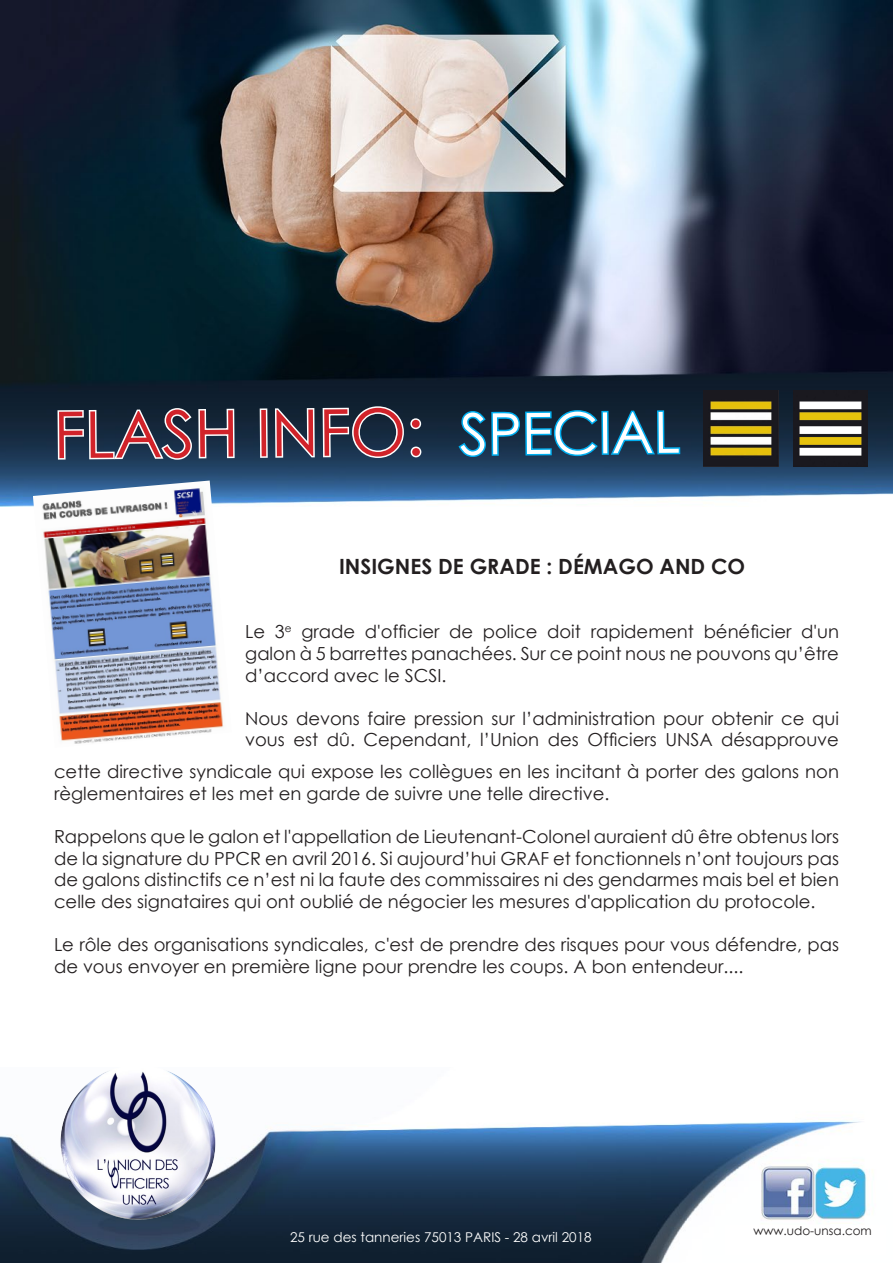
<style>
.page{position:relative;width:893px;height:1263px;background:#fff}
.page>*{position:absolute;margin:0;border:0;box-sizing:border-box;transform-origin:0 0}
.t1{font:64.5px "Century Gothic";letter-spacing:-.01em;color:#d1232a}
.t2{font:700 21px "Century Gothic";color:#231f20}
.t3{font:18px/21.6px "Century Gothic";color:#231f20}
.t4{font:13.5px "Century Gothic";color:#fff}
.t5{font:12px "Century Gothic";color:#231f20}
.s1{font-size:57px;color:#fff}
</style>
<div class="page">
<img style="left:0;top:0;width:893px;height:507px">
<img style="left:0;top:1121px;width:870px;height:142px">
<img style="left:59px;top:1071px;width:158px;height:150px">
<div style="left:725px;top:1226px;width:160px;height:29px;background:#fff"></div>
<img style="left:704px;top:391px;width:74px;height:75px">
<img style="left:793px;top:391px;width:74px;height:75px">
<img style="left:33px;top:480px;width:199px;height:264px">
<svg style="left:56px;top:406px;width:180px;height:55px"></svg>
<div style="left:260px;top:408px;width:8px;height:50px;border:3px solid #fff"></div>
<svg style="left:273px;top:405px;width:151px;height:55px"></svg>
<svg style="left:456px;top:409px;width:144px;height:49px;background:#0e5579"></svg>
<div style="left:601px;top:411px;width:8px;height:44px;border:3px solid #00aeef"></div>
<svg style="left:608px;top:408px;width:74px;height:48px;background:#0f4d6f"></svg>
<p class="t1" style="left:54px;top:388px;width:629px">FLASH INFO: <span class="s1">SPECIAL</span></p>
<p class="t2" style="left:339px;top:550px;width:408px">INSIGNES DE GRADE : DÉMAGO AND CO</p>
<p class="t3" style="left:245px;top:621px;width:595px;text-align:justify">Le 3<sup>e</sup> grade d'officier de police doit rapidement bénéficier d'un galon à 5 barrettes panachées. Sur ce point nous ne pouvons qu’être d’accord avec le SCSI.</p>
<p class="t3" style="left:245px;top:707px;width:595px">Nous devons faire pression sur l’administration pour obtenir ce qui vous est dû. Cependant, l’Union des Officiers UNSA désapprouve</p>
<p class="t3" style="left:54px;top:761px;width:786px">cette directive syndicale qui expose les collègues en les incitant à porter des galons non règlementaires et les met en garde de suivre une telle directive.</p>
<p class="t3" style="left:54px;top:825px;width:786px;text-align:justify">Rappelons que le galon et l'appellation de Lieutenant-Colonel auraient dû être obtenus lors de la signature du PPCR en avril 2016. Si aujourd’hui GRAF et fonctionnels n’ont toujours pas de galons distinctifs ce n’est ni la faute des commissaires ni des gendarmes mais bel et bien celle des signataires qui ont oublié de négocier les mesures d'application du protocole.</p>
<p class="t3" style="left:54px;top:933px;width:786px">Le rôle des organisations syndicales, c'est de prendre des risques pour vous défendre, pas de vous envoyer en première ligne pour prendre les coups. A bon entendeur....</p>
<p class="t4" style="left:290px;top:1228px;width:303px">25 rue des tanneries 75013 PARIS - 28 avril 2018</p>
<p class="t5" style="left:754px;top:1222px;width:120px">www.udo-unsa.com</p>
</div>
